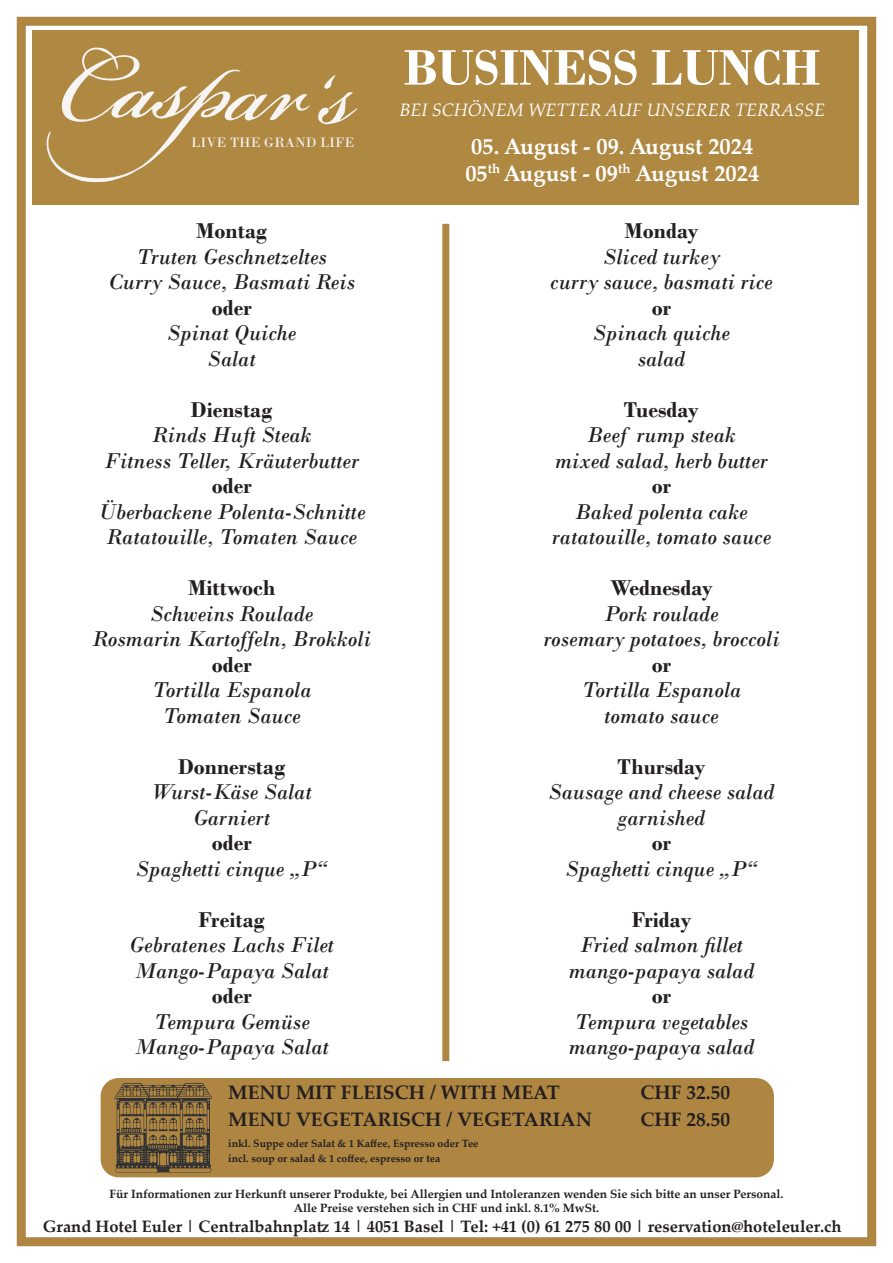
<style>
.page{position:relative;width:893px;height:1263px;background:#fff}
.page>*{position:absolute;margin:0;border:0;box-sizing:border-box;transform-origin:0 0}
.t1{font:700 52.5px "Bodoni";color:#fff}
.t2{font:italic 22.5px/25.5px "Bodoni";color:#231f20;text-align:center}
.t3{font:700 22.5px "Bodoni";color:#231f20}
.t4{font:700 22.5px/27px "Palatino Linotype";color:#fff}
.t5{font:700 19.5px "Palatino Linotype";color:#231f20}
.t6{font:italic 18px "Palatino Linotype";color:#fff}
.t7{font:700 16.5px "Palatino Linotype";color:#231f20}
.t8{font:14.4px "Bodoni";color:#f7f5f4}
.t9{font:700 12px/14.4px "Palatino Linotype";color:#231f20;text-align:center}
.t10{font:700 10.5px/15px "Palatino Linotype";color:#231f20}
</style>
<div class="page">
<div style="left:17px;top:17px;width:859px;height:1229px;border:9px solid #ae8642"></div>
<div style="left:33px;top:30px;width:826px;height:175px;background:#af8842"></div>
<svg style="left:47px;top:48px;width:263px;height:134px"></svg>
<svg style="left:318px;top:75px;width:39px;height:50px"></svg>
<div style="left:101px;top:1078px;width:673px;height:99px;background:#ae8642;border-radius:18px"></div>
<svg style="left:114px;top:1083px;width:98px;height:89px"></svg>
<div style="left:442px;top:224px;width:7px;height:837px;border:6px solid #ae8642"></div>
<h1 class="t1" style="left:404px;top:36px;width:419px">BUSINESS LUNCH</h1>
<p class="t8" style="left:191px;top:134px;width:165px">LIVE THE GRAND LIFE</p>
<p class="t3" style="left:196px;top:218px;width:73px">Montag</p>
<p class="t2" style="left:108px;top:244px;width:248px">Truten Geschnetzeltes<br>Curry Sauce, Basmati Reis</p>
<p class="t3" style="left:212px;top:294px;width:42px">oder</p>
<p class="t2" style="left:167px;top:320px;width:131px">Spinat Quiche<br>Salat</p>
<p class="t3" style="left:191px;top:396px;width:83px">Dienstag</p>
<p class="t2" style="left:105px;top:422px;width:256px">Rinds Huft Steak<br>Fitness Teller, Kräuterbutter</p>
<p class="t3" style="left:212px;top:472px;width:42px">oder</p>
<p class="t2" style="left:98px;top:498px;width:269px">Überbackene Polenta-Schnitte<br>Ratatouille, Tomaten Sauce</p>
<p class="t3" style="left:188px;top:574px;width:89px">Mittwoch</p>
<p class="t2" style="left:93px;top:600px;width:280px">Schweins Roulade<br>Rosmarin Kartoffeln, Brokkoli</p>
<p class="t3" style="left:212px;top:651px;width:42px">oder</p>
<p class="t2" style="left:152px;top:677px;width:161px">Tortilla Espanola<br>Tomaten Sauce</p>
<p class="t3" style="left:178px;top:753px;width:109px">Donnerstag</p>
<p class="t2" style="left:151px;top:779px;width:162px">Wurst-Käse Salat<br>Garniert</p>
<p class="t3" style="left:212px;top:829px;width:42px">oder</p>
<p class="t2" style="left:136px;top:855px;width:193px">Spaghetti cinque „P“</p>
<p class="t3" style="left:199px;top:906px;width:68px">Freitag</p>
<p class="t2" style="left:130px;top:932px;width:206px;text-align:left">Gebratenes Lachs Filet<br>Mango-Papaya Salat</p>
<p class="t3" style="left:212px;top:982px;width:42px">oder</p>
<p class="t2" style="left:134px;top:1008px;width:196px">Tempura Gemüse<br>Mango-Papaya Salat</p>
<p class="t6" style="left:399px;top:97px;width:427px">BEI SCHÖNEM WETTER AUF UNSERER TERRASSE</p>
<p class="t4" style="left:465px;top:132px;width:295px">05. August - 09. August 2024<br>05<sup>th</sup> August - 09<sup>th</sup> August 2024</p>
<p class="t3" style="left:624px;top:218px;width:75px">Monday</p>
<p class="t2" style="left:550px;top:244px;width:224px">Sliced turkey<br>curry sauce, basmati rice</p>
<p class="t3" style="left:652px;top:294px;width:21px">or</p>
<p class="t2" style="left:593px;top:320px;width:139px">Spinach quiche salad</p>
<p class="t3" style="left:624px;top:396px;width:77px">Tuesday</p>
<p class="t2" style="left:555px;top:422px;width:214px">Beef rump steak<br>mixed salad, herb butter</p>
<p class="t3" style="left:652px;top:472px;width:21px">or</p>
<p class="t2" style="left:552px;top:498px;width:221px">Baked polenta cake ratatouille, tomato sauce</p>
<p class="t3" style="left:610px;top:574px;width:104px">Wednesday</p>
<p class="t2" style="left:543px;top:600px;width:238px">Pork roulade<br>rosemary potatoes, broccoli</p>
<p class="t3" style="left:652px;top:651px;width:21px">or</p>
<p class="t2" style="left:582px;top:677px;width:161px">Tortilla Espanola tomato sauce</p>
<p class="t3" style="left:617px;top:753px;width:90px">Thursday</p>
<p class="t2" style="left:549px;top:779px;width:227px">Sausage and cheese salad garnished</p>
<p class="t3" style="left:652px;top:829px;width:21px">or</p>
<p class="t2" style="left:566px;top:855px;width:193px">Spaghetti cinque „P“</p>
<p class="t3" style="left:632px;top:906px;width:61px">Friday</p>
<p class="t2" style="left:569px;top:932px;width:187px">Fried salmon fillet mango-papaya salad</p>
<p class="t3" style="left:652px;top:982px;width:21px">or</p>
<p class="t2" style="left:569px;top:1008px;width:187px;text-align:left">Tempura vegetables mango-papaya salad</p>
<p class="t5" style="left:228px;top:1078px;width:333px">MENU MIT FLEISCH / WITH MEAT</p>
<p class="t5" style="left:640px;top:1078px;width:91px">CHF 32.50</p>
<p class="t5" style="left:228px;top:1105px;width:365px">MENU VEGETARISCH / VEGETARIAN</p>
<p class="t5" style="left:640px;top:1105px;width:91px">CHF 28.50</p>
<p class="t10" style="left:228px;top:1136px;width:252px">inkl. Suppe oder Salat &amp; 1 Kaffee, Espresso oder Tee incl. soup or salad &amp; 1 coffee, espresso or tea</p>
<p class="t9" style="left:110px;top:1186px;width:675px">Für Informationen zur Herkunft unserer Produkte, bei Allergien und Intoleranzen wenden Sie sich bitte an unser Personal.<br>Alle Preise verstehen sich in CHF und inkl. 8.1% MwSt.</p>
<p class="t7" style="left:43px;top:1214px;width:800px">Grand Hotel Euler | Centralbahnplatz 14 | 4051 Basel | Tel: +41 (0) 61 275 80 00 | reservation@hoteleuler.ch</p>
</div>
